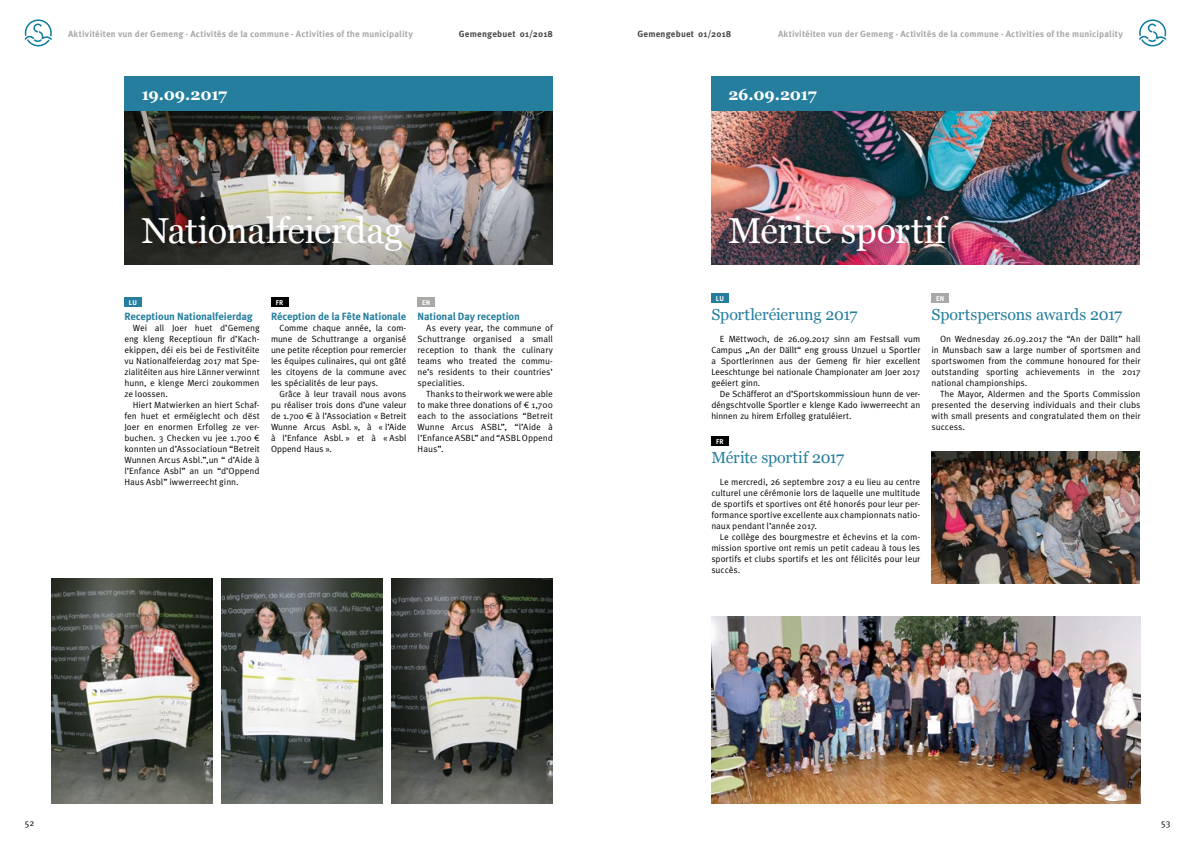
<style>
.page{position:relative;width:1191px;height:842px;background:#fff}
.page>*{position:absolute;margin:0;border:0;box-sizing:border-box;transform-origin:0 0}
.t1{font:36px "Georgia";letter-spacing:-.01em;color:#fff}
.t2{font:16px "Georgia";letter-spacing:-.01em;color:#257e9d}
.t3{font:700 16px "Georgia";letter-spacing:-.02em;color:#fff}
.t4{font:700 10.5px "Meta OT";letter-spacing:-.01em;color:#257e9d}
.t5{font:9px/11px "Meta OT Norm";letter-spacing:-.005em;color:#000;text-align:justify}
.t6{font:9px/11px "Meta";letter-spacing:.005em;color:#000;text-align:justify}
.t7{font:700 9px "Meta OT";letter-spacing:.015em;color:#a8a8a7}
.t8{font:700 9px "Meta OT";letter-spacing:.02em;color:#474746}
.t9{font:700 7px "Meta OT";letter-spacing:.03em;color:#fff}
.s1{font-family:"Euro Sans"}
</style>
<div class="page">
<svg style="left:25px;top:19px;width:27px;height:27px"></svg>
<svg style="left:1139px;top:19px;width:27px;height:27px"></svg>
<div style="left:124px;top:297px;width:17px;height:10px;background:#257e9d"></div>
<div style="left:271px;top:297px;width:17px;height:10px;background:#000"></div>
<div style="left:418px;top:297px;width:17px;height:10px;background:#a8a8a7"></div>
<img style="left:124px;top:111px;width:429px;height:154px">
<img style="left:711px;top:111px;width:429px;height:154px">
<div style="left:124px;top:77px;width:429px;height:34px;background:#257e9d"></div>
<div style="left:711px;top:77px;width:429px;height:34px;background:#257e9d"></div>
<div style="left:711px;top:293px;width:17px;height:10px;background:#257e9d"></div>
<div style="left:711px;top:436px;width:17px;height:10px;background:#000"></div>
<div style="left:931px;top:293px;width:17px;height:10px;background:#a8a8a7"></div>
<img style="left:711px;top:617px;width:429px;height:186px">
<img style="left:51px;top:578px;width:161px;height:225px">
<img style="left:221px;top:578px;width:161px;height:225px">
<img style="left:391px;top:578px;width:161px;height:225px">
<img style="left:931px;top:452px;width:209px;height:132px">
<p class="t7" style="left:68px;top:28px;width:346px">Aktivitéiten vun der Gemeng · Activités de la commune · Activities of the municipality</p>
<p class="t8" style="left:459px;top:28px;width:96px">Gemengebuet 01/2018</p>
<p class="t8" style="left:637px;top:28px;width:95px">Gemengebuet 01/2018</p>
<p class="t7" style="left:778px;top:28px;width:346px">Aktivitéiten vun der Gemeng · Activités de la commune · Activities of the municipality</p>
<h2 class="t3" style="left:141px;top:85px;width:87px">19.09.2017</h2>
<h2 class="t3" style="left:728px;top:85px;width:90px">26.09.2017</h2>
<h1 class="t1" style="left:141px;top:210px;width:263px">Nationalfeierdag</h1>
<h1 class="t1" style="left:728px;top:210px;width:219px">Mérite sportif</h1>
<p class="t9" style="left:129px;top:298px;width:10px">LU</p>
<p class="t9" style="left:276px;top:298px;width:9px">FR</p>
<p class="t9" style="left:422px;top:298px;width:10px">EN</p>
<p class="t4" style="left:124px;top:309px;width:130px">Receptioun Nationalfeierdag</p>
<p class="t5" style="left:124px;top:322px;width:137px;text-indent:9px">Wei all Joer huet d’Gemeng eng kleng Receptioun fir d’Kach&shy;ekippen, déi eis bei de Festivitéite vu Nationalfeierdag 2017 mat Spe&shy;zialitéiten aus hire Länner verwinnt hunn, e klenge Merci zoukommen ze loossen.</p>
<p class="t5" style="left:124px;top:399px;width:137px;text-indent:9px">Hiert Matwierken an hiert Schaf&shy;fen huet et erméiglecht och dëst Joer en enormen Erfolleg ze ver&shy;buchen. 3 Checken vu jee 1.700 € konnten un d’Associatioun “Betreit Wunnen Arcus Asbl.”,un “ d’Aide à l’Enfance Asbl” an un “d’Oppend Haus Asbl” iwwerreecht ginn.</p>
<p class="t4" style="left:271px;top:309px;width:137px">Réception de la Fête Nationale</p>
<p class="t6" style="left:271px;top:322px;width:137px;text-indent:9px">Comme chaque année, la com&shy;mune de Schuttrange a organisé une petite réception pour remercier les équipes culinaires, qui ont gâté les citoyens de la commune avec les spécialités de leur pays.</p>
<p class="t6" style="left:271px;top:388px;width:137px;text-indent:9px">Grâce à leur travail nous avons pu réaliser trois dons d’une valeur de 1.700 <span class="s1">€</span> à l’Association « Betreit Wunne Arcus Asbl. », à « l’Aide à l’Enfance Asbl. » et à « Asbl Oppend Haus ».</p>
<p class="t4" style="left:418px;top:309px;width:104px">National Day reception</p>
<p class="t5" style="left:418px;top:322px;width:137px;text-indent:9px">As every year, the commune of Schuttrange organised a small reception to thank the culinary teams who treated the commu&shy;ne’s residents to their countries’ specialities.</p>
<p class="t5" style="left:418px;top:388px;width:137px;text-indent:9px">Thanks to their work we were able to make three donations of € 1,700 each to the associations “Betreit Wunne Arcus ASBL”, “l’Aide à l’Enfance ASBL” and “ASBL Oppend Haus”.</p>
<p class="t9" style="left:716px;top:294px;width:10px">LU</p>
<h2 class="t2" style="left:711px;top:305px;width:148px">Sportleréierung 2017</h2>
<p class="t6" style="left:711px;top:333px;width:210px;text-indent:9px">E Mëttwoch, de 26.09.2017 sinn am Festsall vum Campus „An der Dällt“ eng grouss Unzuel u Sportler a Sportlerinnen aus der Gemeng fir hier excellent Leeschtunge bei nationale Championater am Joer 2017 geéiert ginn.</p>
<p class="t6" style="left:711px;top:388px;width:210px;text-indent:9px">De Schäfferot an d’Sportskommissioun hunn de ver&shy;déngschtvolle Sportler e klenge Kado iwwerreecht an hinnen zu hirem Erfolleg gratuléiert.</p>
<h2 class="t2" style="left:711px;top:448px;width:134px">Mérite sportif 2017</h2>
<p class="t5" style="left:711px;top:476px;width:210px;text-indent:9px">Le mercredi, 26 septembre 2017 a eu lieu au centre culturel une cérémonie lors de laquelle une multitude de sportifs et sportives ont été honorés pour leur per&shy;formance sportive excellente aux championnats natio&shy;naux pendant l’année 2017.</p>
<p class="t5" style="left:711px;top:531px;width:210px;text-indent:9px">Le collège des bourgmestre et échevins et la com&shy;mission sportive ont remis un petit cadeau à tous les sportifs et clubs sportifs et les ont félicités pour leur succès.</p>
<p class="t9" style="left:716px;top:437px;width:9px">FR</p>
<p class="t9" style="left:936px;top:294px;width:10px">EN</p>
<h2 class="t2" style="left:931px;top:305px;width:192px">Sportspersons awards 2017</h2>
<p class="t5" style="left:931px;top:333px;width:210px;text-indent:9px">On Wednesday 26.09.2017 the “An der Dällt” hall in Munsbach saw a large number of sportsmen and sportswomen from the commune honoured for their outstanding sporting achievements in the 2017 national championships.</p>
<p class="t5" style="left:931px;top:388px;width:210px;text-indent:9px">The Mayor, Aldermen and the Sports Commission presented the deserving individuals and their clubs with small presents and congratulated them on their success.</p>
<p class="t5" style="left:25px;top:817px;width:11px">52</p>
<p class="t5" style="left:1161px;top:817px;width:11px">53</p>
</div>
